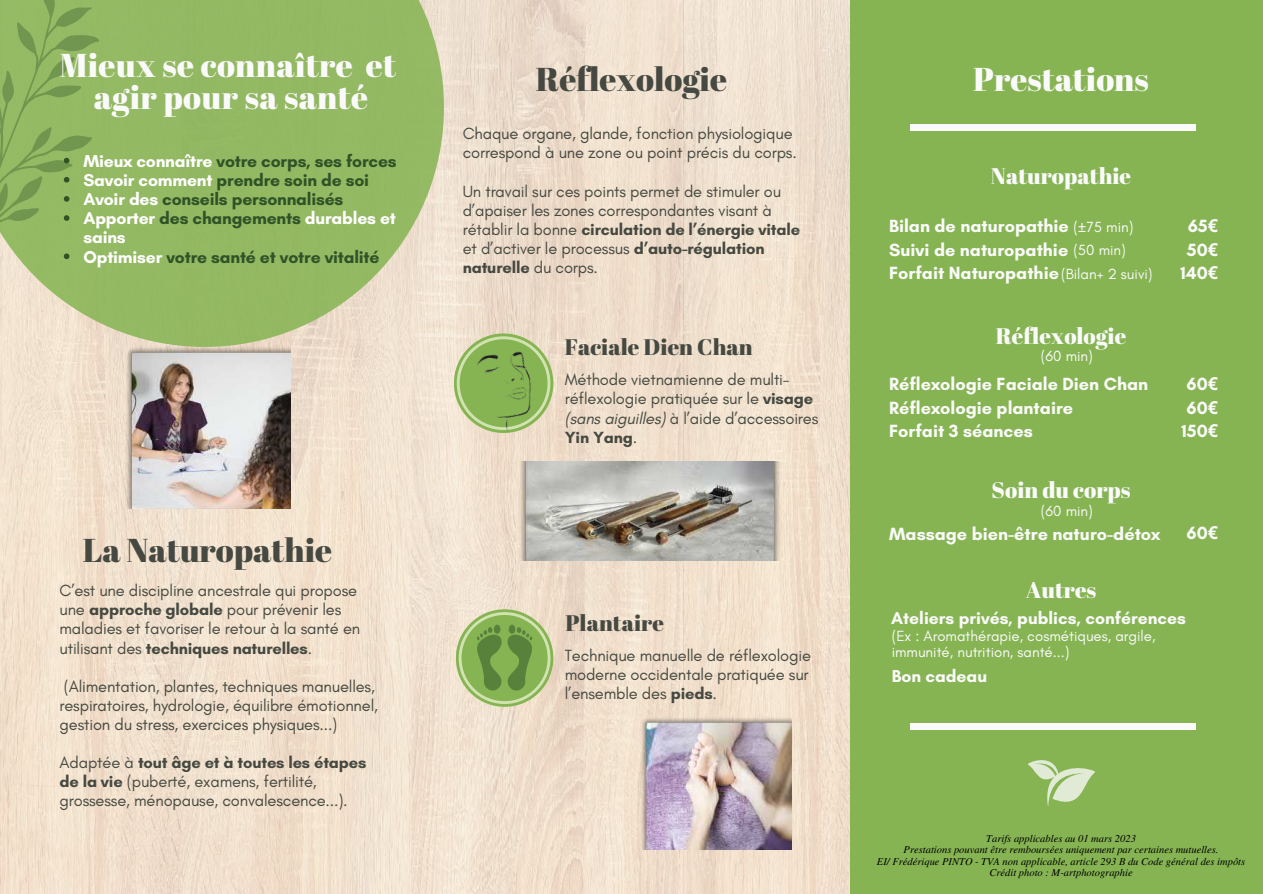
<style>
.page{position:relative;width:1263px;height:894px;background:#fff}
.page>*{position:absolute;margin:0;border:0;box-sizing:border-box;transform-origin:0 0}
.t1{font:33px/32.7px "Abril Fatface";letter-spacing:.01em;color:#fafafa;text-align:center}
.t2{font:33px "Abril Fatface";color:#464941}
.t3{font:22.5px "Abril Fatface";color:#fafafa}
.t4{font:22.5px "Abril Fatface";color:#464941}
.t5{font:700 18px/23.7px "Glacial Indifference";color:#fafafa;text-align:justify}
.t6{font:700 17.55px "Glacial Indifference";letter-spacing:-.01em;color:#2f5327}
.t7{font:700 17.55px "Glacial Indifference";color:#fafafa}
.t8{font:700 17.55px/19.2px "Glacial Indifference";letter-spacing:-.01em;color:#fff}
.t9{font:16.5px/19.2px "Glacial Indifference";letter-spacing:-.01em;color:#464941}
.t10{font:15px/15.8px "Glacial Indifference";color:#fafafa}
.t11{font:italic 10.5px "Te X Gyre Termes";color:#000}
.s1{color:#fff}
.s2{color:#2f5327}
.s3{font-weight:700}
.s4{font-style:italic}
.s5{font-family:"Noto Sans"}
</style>
<div class="page">
<img style="left:0;top:0;width:850px;height:893px">
<div style="left:850px;top:0;width:413px;height:893px;background:#86b453"></div>
<div style="left:910px;top:722px;width:286px;height:7px;background:#fafafa"></div>
<div style="left:910px;top:125px;width:286px;height:6px;background:#fafafa"></div>
<svg style="left:454px;top:333px;width:99px;height:100px"></svg>
<svg style="left:457px;top:336px;width:93px;height:94px"></svg>
<img style="left:463px;top:345px;width:81px;height:92px">
<svg style="left:456px;top:609px;width:97px;height:97px"></svg>
<svg style="left:459px;top:612px;width:91px;height:91px"></svg>
<img style="left:118px;top:347px;width:172px;height:161px">
<svg style="left:0;top:0;width:444px;height:347px;fill:#94b963"></svg>
<svg style="left:1028px;top:760px;width:67px;height:46px"></svg>
<img style="left:507px;top:461px;width:287px;height:99px">
<img style="left:635px;top:714px;width:156px;height:135px">
<svg style="left:0;top:0;width:145px;height:292px"></svg>
<p class="t1" style="left:60px;top:48px;width:338px">Mieux se connaître et agir pour sa santé</p>
<h5 class="t6" style="left:83px;top:150px;width:315px"><span class="s1">Mieux connaître</span> votre corps, ses forces</h5>
<h3 class="t6" style="left:83px;top:169px;width:287px"><span class="s1">Savoir comment</span> prendre soin de soi</h3>
<h2 class="t6" style="left:83px;top:188px;width:262px"><span class="s1">Avoir des</span> conseils personnalisés</h2>
<h5 class="t8" style="left:83px;top:208px;width:314px">Apporter <span class="s2">des changements</span> durables et sains</h5>
<h3 class="t6" style="left:83px;top:246px;width:298px"><span class="s1">Optimiser</span> votre santé et votre vitalité</h3>
<h5 class="t2" style="left:83px;top:526px;width:251px">La Naturopathie</h5>
<h3 class="t9" style="left:60px;top:580px;width:302px">C’est une discipline ancestrale qui propose une <span class="s3">approche globale</span> pour prévenir les maladies et favoriser le retour à la santé en utilisant des <span class="s3">techniques naturelles</span>.</h3>
<h2 class="t9" style="left:60px;top:676px;width:320px">(Alimentation, plantes, techniques manuelles, respiratoires, hydrologie, équilibre émotionnel, gestion du stress, exercices physiques...)</h2>
<h3 class="t9" style="left:60px;top:752px;width:308px">Adaptée à <span class="s3">tout âge et à toutes les étapes de la vie</span> (puberté, examens, fertilité, grossesse, ménopause, convalescence...).</h3>
<p class="t2" style="left:536px;top:56px;width:193px">Réflexologie</p>
<p class="t9" style="left:463px;top:124px;width:336px">Chaque organe, glande, fonction physiologique correspond à une zone ou point précis du corps.</p>
<h1 class="t9" style="left:463px;top:181px;width:339px">Un travail sur ces points permet de stimuler ou d’apaiser les zones correspondantes visant à rétablir la bonne <span class="s3">circulation de l’énergie vitale </span>et d’activer le processus <span class="s3">d’auto-régulation naturelle</span> du corps.</h1>
<h3 class="t4" style="left:565px;top:331px;width:190px">Faciale Dien Chan</h3>
<h2 class="t9" style="left:565px;top:370px;width:255px">Méthode vietnamienne de multi&shy;réflexologie pratiquée sur le <span class="s3">visage </span><span class="s4">(sans aiguilles)</span> à l’aide d’accessoires<br><span class="s3">Yin Yang</span>.</h2>
<h5 class="t4" style="left:565px;top:606px;width:100px">Plantaire</h5>
<h5 class="t9" style="left:565px;top:645px;width:248px">Technique manuelle de réflexologie moderne occidentale pratiquée sur l’ensemble des <span class="s3">pieds</span>.</h5>
<p class="t1" style="left:973px;top:62px;width:177px">Prestations</p>
<p class="t3" style="left:991px;top:160px;width:142px">Naturopathie</p>
<p class="t5" style="left:889px;top:214px;width:181px">Bilan de naturopathie Suivi de naturopathie Forfait Naturopathie</p>
<p class="t10" style="left:1073px;top:218px;width:62px">(<span class="s5">±</span>75 min)</p>
<p class="t10" style="left:1073px;top:242px;width:54px">(50 min)</p>
<h3 class="t10" style="left:1061px;top:265px;width:93px">(Bilan+ 2 suivi)</h3>
<p class="t3" style="left:996px;top:320px;width:132px">Réflexologie</p>
<p class="t10" style="left:1041px;top:347px;width:53px">(60 min)</p>
<h1 class="t5" style="left:889px;top:372px;width:261px;text-align:left">Réflexologie Faciale Dien Chan<br>Réflexologie plantaire<br>Forfait 3 séances</h1>
<h1 class="t5" style="left:1180px;top:214px;width:39px;text-align:center">65<span class="s5">€<br></span>50<span class="s5">€<br></span>140<span class="s5">€</span></h1>
<h4 class="t5" style="left:1181px;top:372px;width:38px">60<span class="s5">€ </span>60<span class="s5">€ </span>150<span class="s5">€</span></h4>
<h3 class="t3" style="left:992px;top:474px;width:140px">Soin du corps</h3>
<h2 class="t5" style="left:889px;top:522px;width:273px">Massage bien-être naturo-détox</h2>
<h3 class="t5" style="left:1186px;top:521px;width:33px">60<span class="s5">€</span></h3>
<p class="t10" style="left:1041px;top:502px;width:53px">(60 min)</p>
<p class="t3" style="left:1026px;top:573px;width:72px">Autres</p>
<p class="t7" style="left:891px;top:606px;width:296px">Ateliers privés, publics, conférences</p>
<h5 class="t10" style="left:892px;top:628px;width:265px">(Ex : Aromathérapie, cosmétiques, argile, immunité, nutrition, santé...)</h5>
<p class="t7" style="left:892px;top:664px;width:97px">Bon cadeau</p>
<h4 class="t11" style="left:986px;top:830px;width:151px">Tarifs applicables au 01 mars 2023</h4>
<h4 class="t11" style="left:904px;top:841px;width:316px">Prestations pouvant être remboursées uniquement par certaines mutuelles.</h4>
<p class="t11" style="left:877px;top:853px;width:370px">EI/ Frédérique PINTO - TVA non applicable, article 293 B du Code général des impôts</p>
<p class="t11" style="left:989px;top:864px;width:145px">Crédit photo : M-artphotographie</p>
</div>
